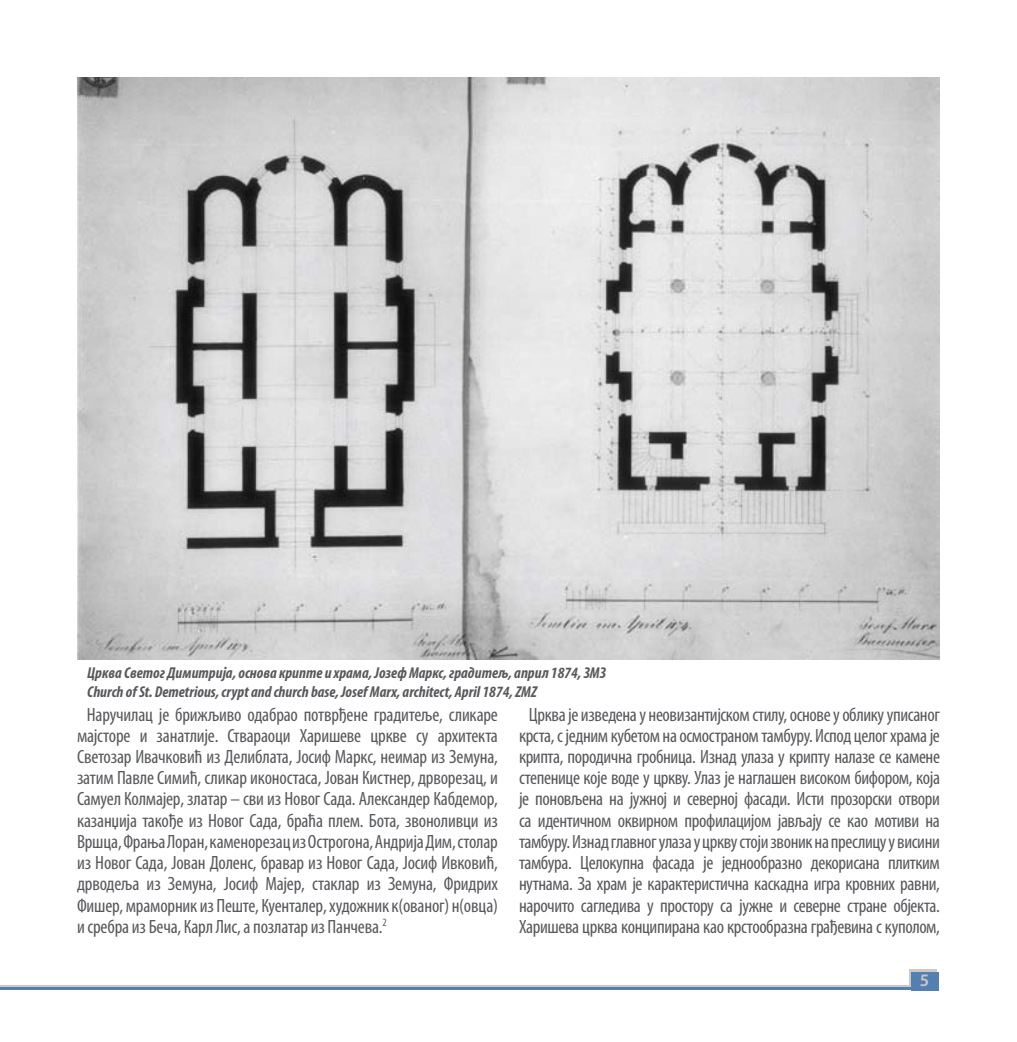
<style>
.page{position:relative;width:1017px;height:1042px;background:#fff}
.page>*{position:absolute;margin:0;border:0;box-sizing:border-box;transform-origin:0 0}
.t1{font:condensed 19.25px/21.2px "Myriad Pro";letter-spacing:-.02em;color:#58595b;text-align:justify}
.t2{font:600 17.5px "Myriad Pro";color:#cdc8c5}
.t3{font:italic 700 condensed 15.75px/18.9px "Myriad Pro";color:#58595b}
</style>
<div class="page">
<div style="left:909px;top:969px;width:27px;height:19px;background:#cdc8c5"></div>
<hr style="left:0;top:985px;width:934px;height:3px;background:#cdc8c5">
<div style="left:911px;top:971px;width:28px;height:19px;background:#547fb1"></div>
<hr style="left:0;top:987px;width:914px;height:3px;background:#547fb1">
<img style="left:77px;top:77px;width:863px;height:582px">
<p class="t3" style="left:87px;top:663px;width:520px">Црква Светог Димитрија, основа крипте и храма, Јозеф Маркс, градитељ, април 1874, ЗМЗ<br>Church of St. Demetrious, crypt and church base, Josef Marx, architect, April 1874, ZMZ</p>
<p class="t1" style="left:77px;top:703px;width:423px;text-indent:10px">Наручилац је брижљиво одабрао потврђене градитеље, сликаре мајсторе и занатлије. Ствараоци Харишеве цркве су архитекта Светозар Ивачковић из Делиблата, Јосиф Маркс, неимар из Земуна, затим Павле Симић, сликар иконостаса, Јован Кистнер, дрворезац, и Самуел Колмајер, златар – сви из Новог Сада. Александер Кабдемор, казанџија такође из Новог Сада, браћа плем. Бота, звоноливци из Вршца, Фрања Лоран, каменорезац из Острогона, Андрија Дим, столар из Новог Сада, Јован Доленс, бравар из Новог Сада, Јосиф Ивковић, дрводеља из Земуна, Јосиф Мајер, стаклар из Земуна, Фридрих Фишер, мраморник из Пеште, Куенталер, художник к(ованог) н(овца) и сребра из Беча, Карл Лис, а позлатар из Панчева.<sup>2</sup></p>
<p class="t1" style="left:519px;top:703px;width:422px;text-align:center">Црква је изведена у неовизантијском стилу, основе у облику уписаног крста, с једним кубетом на осмостраном тамбуру. Испод целог храма је крипта, породична гробница. Изнад улаза у крипту налазе се камене степенице које воде у цркву. Улаз је наглашен високом бифором, која је поновљена на јужној и северној фасади. Исти прозорски отвори са идентичном оквирном профилацијом јављају се као мотиви на тамбуру. Изнад главног улаза у цркву стоји звоник на преслицу у висини тамбура. Целокупна фасада је једнообразно декорисана плитким нутнама. За храм је карактеристична каскадна игра кровних равни, нарочито сагледива у простору са јужне и северне стране објекта.<br>Харишева црква конципирана као крстообразна грађевина с куполом,</p>
<p class="t2" style="left:920px;top:969px;width:11px">5</p>
</div>
